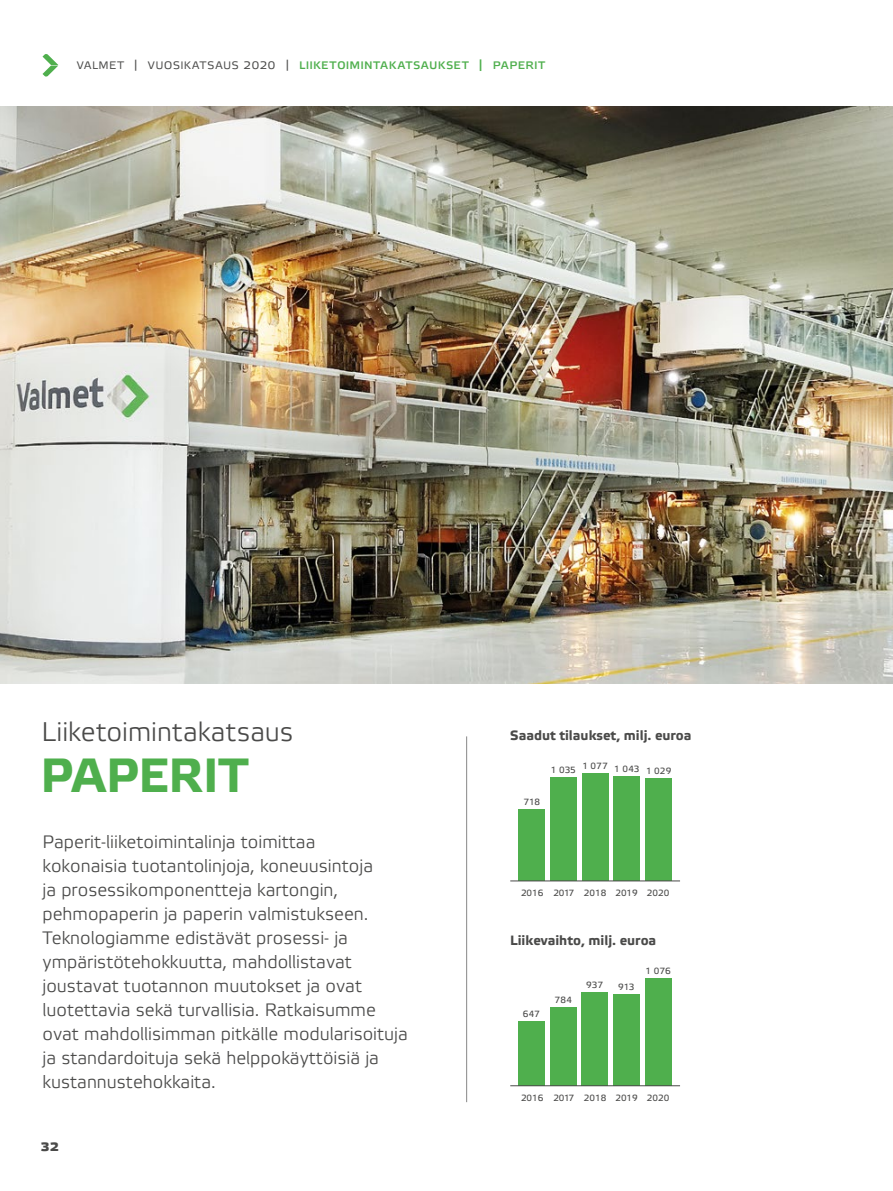
<style>
.page{position:relative;width:893px;height:1191px;background:#fff}
.page>*{position:absolute;margin:0;border:0;box-sizing:border-box;transform-origin:0 0}
.t1{font:700 48px "Etelka Text";color:#4faf4d}
.t2{font:300 27px "Etelka";color:#4a4a49}
.t3{font:300 18px/24px "Etelka";color:#4a4a49}
.t4{font:700 16.5px "Etelka Text";color:#4a4a49}
.t5{font:15px "Etelka Text";letter-spacing:.015em;color:#4faf4d}
.t6{font:700 13.5px "Etelka Text";color:#4a4a49}
.t7{font:9px "Etelka Text";color:#4a4a49}
.s1{font-family:"Etelka";font-weight:300;color:#4a4a49}
</style>
<div class="page">
<img style="left:0;top:106px;width:893px;height:577px">
<div style="left:519px;top:809px;width:26px;height:72px;background:#4faf4d"></div>
<div style="left:550px;top:777px;width:26px;height:104px;background:#4faf4d"></div>
<div style="left:582px;top:773px;width:26px;height:107px;background:#4faf4d"></div>
<div style="left:614px;top:776px;width:26px;height:105px;background:#4faf4d"></div>
<div style="left:646px;top:778px;width:26px;height:103px;background:#4faf4d"></div>
<hr style="left:510px;top:880px;width:170px;height:1px;background:#4a4a49">
<div style="left:519px;top:1021px;width:26px;height:64px;background:#4faf4d"></div>
<div style="left:550px;top:1007px;width:26px;height:78px;background:#4faf4d"></div>
<div style="left:582px;top:992px;width:26px;height:93px;background:#4faf4d"></div>
<div style="left:613px;top:994px;width:27px;height:91px;background:#4faf4d"></div>
<div style="left:645px;top:978px;width:26px;height:107px;background:#4faf4d"></div>
<hr style="left:510px;top:1085px;width:170px;height:1px;background:#4a4a49">
<hr style="left:466px;top:736px;width:1px;height:366px;background:#878787">
<svg style="left:43px;top:54px;width:15px;height:23px"></svg>
<p class="t5" style="left:77px;top:55px;width:470px"><span class="s1">valmet | vuosikatsaus 2020 |</span> liiketoimintakatsaukset | paperit</p>
<h2 class="t2" style="left:41px;top:715px;width:253px">Liiketoimintakatsaus</h2>
<h1 class="t1" style="left:40px;top:745px;width:210px">PAPERIT</h1>
<p class="t3" style="left:43px;top:830px;width:367px">Paperit-liiketoimintalinja toimittaa<br>kokonaisia tuotantolinjoja, koneuusintoja<br>ja prosessikomponentteja kartongin, pehmopaperin ja paperin valmistukseen.<br>Teknologiamme edistävät prosessi- ja ympäristötehokkuutta, mahdollistavat joustavat tuotannon muutokset ja ovat luotettavia sekä turvallisia. Ratkaisumme ovat mahdollisimman pitkälle modularisoituja ja standardoituja sekä helppokäyttöisiä ja kustannustehokkaita.</p>
<p class="t4" style="left:41px;top:1135px;width:20px">32</p>
<p class="t6" style="left:510px;top:727px;width:183px">Saadut tilaukset, milj. euroa</p>
<p class="t7" style="left:614px;top:764px;width:58px">1 043 1 029</p>
<p class="t7" style="left:523px;top:796px;width:18px">718</p>
<p class="t7" style="left:582px;top:760px;width:27px">1 077</p>
<p class="t7" style="left:551px;top:764px;width:27px">1 035</p>
<p class="t7" style="left:521px;top:887px;width:150px">2016 2017 2018 2019 2020</p>
<p class="t6" style="left:510px;top:931px;width:148px">Liikevaihto, milj. euroa</p>
<p class="t7" style="left:646px;top:965px;width:27px">1 076</p>
<p class="t7" style="left:523px;top:1008px;width:19px">647</p>
<p class="t7" style="left:555px;top:994px;width:19px">784</p>
<p class="t7" style="left:586px;top:979px;width:19px">937</p>
<p class="t7" style="left:618px;top:981px;width:18px">913</p>
<p class="t7" style="left:521px;top:1092px;width:150px">2016 2017 2018 2019 2020</p>
</div>
